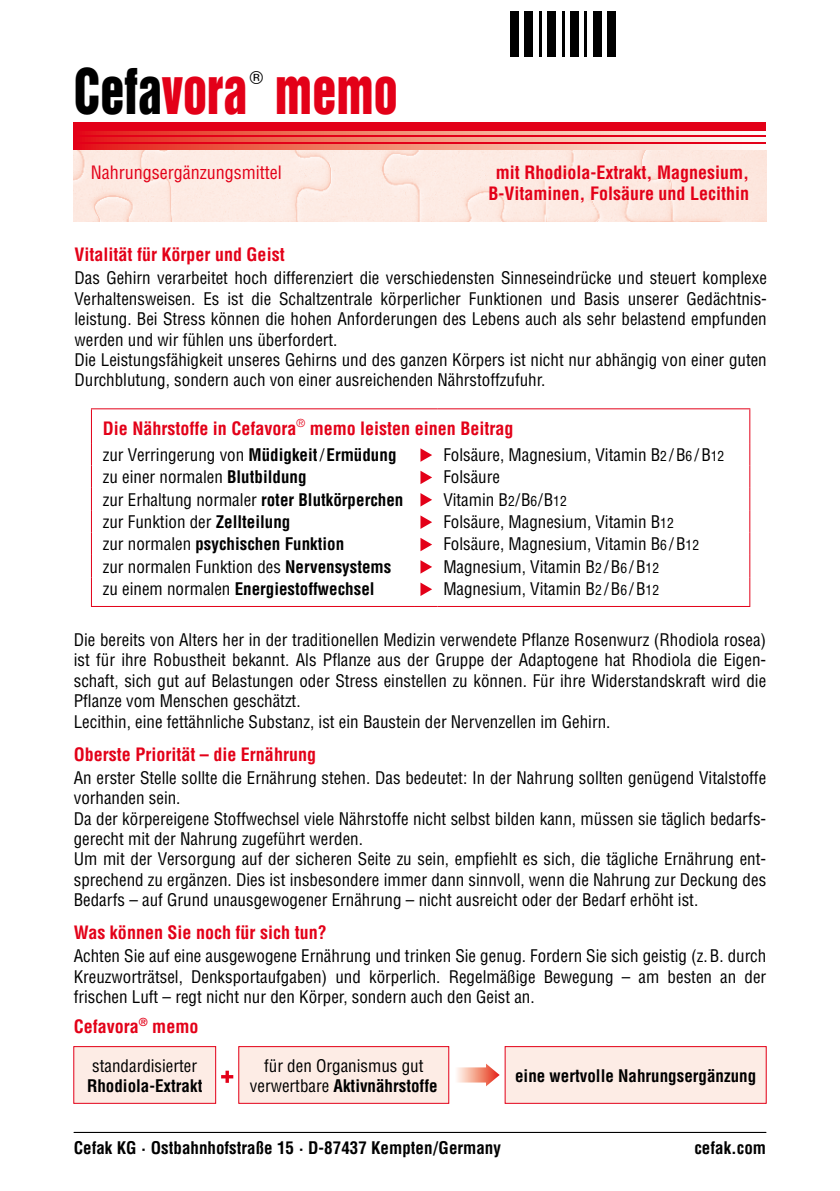
<style>
.page{position:relative;width:840px;height:1191px;background:#fff}
.page>*{position:absolute;margin:0;border:0;box-sizing:border-box;transform-origin:0 0}
.t1{font:57.6px "Helvetica Inserat";color:#000;scale:.83 1}
.t2{font:57.6px "Helvetica Inserat";color:#e30018;scale:.83 1}
.t3{font:700 condensed 18px/21.6px "Helvetica";color:#e30018;text-align:center}
.t4{font:condensed 18px "Helvetica";color:#e30018}
.t5{font:18px "Helvetica";color:#000}
.t6{font:condensed 17px/20.4px "Helvetica";color:#000}
.t7{font:700 condensed 17px "Helvetica";color:#000}
.s1{color:#e30018}
.s2{font-weight:700}
.s3{font-size:13.6px}
.s4{font-weight:400}
</style>
<div class="page">
<div style="left:239px;top:1046px;width:209px;height:57px;background:#fdece5"></div>
<div style="left:238px;top:1046px;width:211px;height:57px;border:1px solid #e30018"></div>
<div style="left:505px;top:1046px;width:260px;height:57px;background:#fdece5"></div>
<div style="left:504px;top:1046px;width:262px;height:57px;border:1px solid #e30018"></div>
<div style="left:74px;top:1046px;width:141px;height:57px;background:#fdece5"></div>
<div style="left:73px;top:1046px;width:143px;height:57px;border:1px solid #e30018"></div>
<svg style="left:221px;top:1070px;width:12px;height:12px"></svg>
<svg style="left:457px;top:1063px;width:42px;height:23px"></svg>
<div style="left:74px;top:122px;width:691px;height:28px;background:#e30018"></div>
<svg style="left:85px;top:145px;width:680px;height:5px;background:#f29483"></svg>
<svg style="left:85px;top:137px;width:680px;height:5px;background:#f29483"></svg>
<svg style="left:85px;top:132px;width:680px;height:3px;background:#f29483"></svg>
<img style="left:74px;top:150px;width:691px;height:71px">
<hr style="left:91px;top:408px;width:324px;height:1px;background:#e30018">
<hr style="left:91px;top:409px;width:1px;height:34px;background:#e30018">
<svg style="left:415px;top:408px;width:22px;height:1px"></svg>
<hr style="left:437px;top:408px;width:312px;height:1px;background:#e30018">
<hr style="left:748px;top:409px;width:1px;height:34px;background:#e30018">
<svg style="left:91px;top:443px;width:1px;height:163px"></svg>
<hr style="left:91px;top:606px;width:324px;height:1px;background:#e30018">
<svg style="left:415px;top:606px;width:22px;height:1px"></svg>
<hr style="left:437px;top:606px;width:312px;height:1px;background:#e30018">
<svg style="left:420px;top:448px;width:12px;height:14px"></svg>
<svg style="left:420px;top:471px;width:12px;height:13px"></svg>
<svg style="left:420px;top:493px;width:12px;height:13px"></svg>
<svg style="left:420px;top:515px;width:12px;height:14px"></svg>
<svg style="left:420px;top:538px;width:12px;height:13px"></svg>
<svg style="left:420px;top:560px;width:12px;height:13px"></svg>
<svg style="left:420px;top:582px;width:12px;height:14px"></svg>
<div style="left:524px;top:11px;width:9px;height:46px;background:#000"></div>
<div style="left:592px;top:11px;width:9px;height:46px;background:#000"></div>
<div style="left:510px;top:11px;width:8px;height:46px;background:#000"></div>
<div style="left:606px;top:11px;width:9px;height:46px;background:#000"></div>
<hr style="left:538px;top:11px;width:3px;height:46px;background:#000">
<hr style="left:584px;top:11px;width:2px;height:46px;background:#000">
<div style="left:547px;top:11px;width:8px;height:46px;background:#000"></div>
<div style="left:569px;top:11px;width:9px;height:46px;background:#000"></div>
<hr style="left:561px;top:11px;width:3px;height:46px;background:#000">
<hr style="left:74px;top:1132px;width:691px;height:1px;background:#000">
<h1 class="t1" style="left:74px;top:57px;width:210px">CEFA<span class="s1">VORA</span></h1>
<p class="t5" style="left:249px;top:64px;width:15px">®</p>
<h1 class="t2" style="left:275px;top:57px;width:149px">MEMO</h1>
<p class="t4" style="left:91px;top:161px;width:192px">Nahrungsergänzungsmittel</p>
<p class="t3" style="left:488px;top:161px;width:262px">mit Rhodiola-Extrakt, Magnesium,<br>B-Vitaminen, Folsäure und Lecithin</p>
<p class="t3" style="left:74px;top:244px;width:212px">Vitalität für Körper und Geist</p>
<p class="t6" style="left:74px;top:268px;width:693px">Das Gehirn verarbeitet hoch differenziert die verschiedensten Sinneseindrücke und steuert komplexe Verhaltensweisen. Es ist die Schaltzentrale körperlicher Funktionen und Basis unserer Gedächtnis&shy;leistung. Bei Stress können die hohen Anforderungen des Lebens auch als sehr belastend empfunden werden und wir fühlen uns überfordert.<br>Die Leistungsfähigkeit unseres Gehirns und des ganzen Körpers ist nicht nur abhängig von einer guten Durchblutung, sondern auch von einer ausreichenden Nährstoffzufuhr.</p>
<p class="t3" style="left:103px;top:417px;width:412px">Die Nährstoffe in Cefavora<sup>®</sup> memo leisten einen Beitrag</p>
<p class="t6" style="left:103px;top:444px;width:295px">zur Verringerung von <span class="s2">Müdigkeit</span>/<span class="s2">Ermüdung</span></p>
<p class="t6" style="left:443px;top:444px;width:282px">Folsäure, Magnesium, Vitamin B<span class="s3">2</span> /B<span class="s3">6</span> /B<span class="s3">12</span></p>
<p class="t6" style="left:103px;top:467px;width:205px">zu einer normalen <span class="s2">Blutbildung</span></p>
<p class="t6" style="left:443px;top:467px;width:58px">Folsäure</p>
<p class="t6" style="left:103px;top:489px;width:302px">zur Erhaltung normaler <span class="s2">roter Blutkörperchen</span></p>
<p class="t6" style="left:443px;top:489px;width:125px">Vitamin B<span class="s3">2</span>/B<span class="s3">6</span>/B<span class="s3">12</span></p>
<p class="t6" style="left:103px;top:511px;width:189px">zur Funktion der <span class="s2">Zellteilung</span></p>
<p class="t6" style="left:443px;top:511px;width:232px">Folsäure, Magnesium, Vitamin B<span class="s3">12</span></p>
<p class="t7" style="left:103px;top:533px;width:243px"><span class="s4">zur normalen</span> psychischen Funktion</p>
<p class="t6" style="left:443px;top:534px;width:257px">Folsäure, Magnesium, Vitamin B<span class="s3">6</span> /B<span class="s3">12</span></p>
<p class="t6" style="left:103px;top:556px;width:290px">zur normalen Funktion des <span class="s2">Nervensystems</span></p>
<p class="t6" style="left:443px;top:556px;width:217px">Magnesium, Vitamin B<span class="s3">2</span> /B<span class="s3">6</span> /B<span class="s3">12</span></p>
<p class="t7" style="left:103px;top:578px;width:273px"><span class="s4">zu einem normalen</span> Energiestoffwechsel</p>
<p class="t6" style="left:443px;top:578px;width:217px">Magnesium, Vitamin B<span class="s3">2</span> /B<span class="s3">6</span> /B<span class="s3">12</span></p>
<p class="t6" style="left:74px;top:629px;width:693px">Die bereits von Alters her in der traditionellen Medizin verwendete Pflanze Rosenwurz (Rhodiola rosea) ist für ihre Robustheit bekannt. Als Pflanze aus der Gruppe der Adaptogene hat Rhodiola die Eigen&shy;schaft, sich gut auf Belastungen oder Stress einstellen zu können. Für ihre Widerstandskraft wird die Pflanze vom Menschen geschätzt.<br>Lecithin, eine fettähnliche Substanz, ist ein Baustein der Nervenzellen im Gehirn.</p>
<p class="t3" style="left:74px;top:743px;width:243px">Oberste Priorität – die Ernährung</p>
<p class="t6" style="left:74px;top:767px;width:693px">An erster Stelle sollte die Ernährung stehen. Das bedeutet: In der Nahrung sollten genügend Vitalstoffe vorhanden sein.<br>Da der körpereigene Stoffwechsel viele Nährstoffe nicht selbst bilden kann, müssen sie täglich bedarfs&shy;gerecht mit der Nahrung zugeführt werden.<br>Um mit der Versorgung auf der sicheren Seite zu sein, empfiehlt es sich, die tägliche Ernährung ent&shy;sprechend zu ergänzen. Dies ist insbesondere immer dann sinnvoll, wenn die Nahrung zur Deckung des Bedarfs – auf Grund unausgewogener Ernährung – nicht ausreicht oder der Bedarf erhöht ist.</p>
<p class="t3" style="left:74px;top:921px;width:254px">Was können Sie noch für sich tun?</p>
<p class="t6" style="left:74px;top:946px;width:693px;text-align:justify">Achten Sie auf eine ausgewogene Ernährung und trinken Sie genug. Fordern Sie sich geistig (z.B. durch Kreuzworträtsel, Denksportaufgaben) und körperlich. Regelmäßige Bewegung – am besten an der frischen Luft – regt nicht nur den Körper, sondern auch den Geist an.</p>
<p class="t3" style="left:74px;top:1015px;width:126px">Cefavora<sup>®</sup> memo</p>
<p class="t6" style="left:250px;top:1055px;width:189px;text-align:center">für den Organismus gut verwertbare <span class="s2">Aktivnährstoffe</span></p>
<p class="t7" style="left:515px;top:1065px;width:242px">eine wertvolle Nahrungsergänzung</p>
<p class="t6" style="left:92px;top:1055px;width:106px">standardisierter</p>
<p class="t7" style="left:87px;top:1075px;width:117px">Rhodiola-Extrakt</p>
<p class="t7" style="left:74px;top:1136px;width:428px">Cefak KG · Ostbahnhofstraße 15 · D-87437 Kempten/Germany</p>
<p class="t7" style="left:694px;top:1136px;width:73px">cefak.com</p>
</div>
